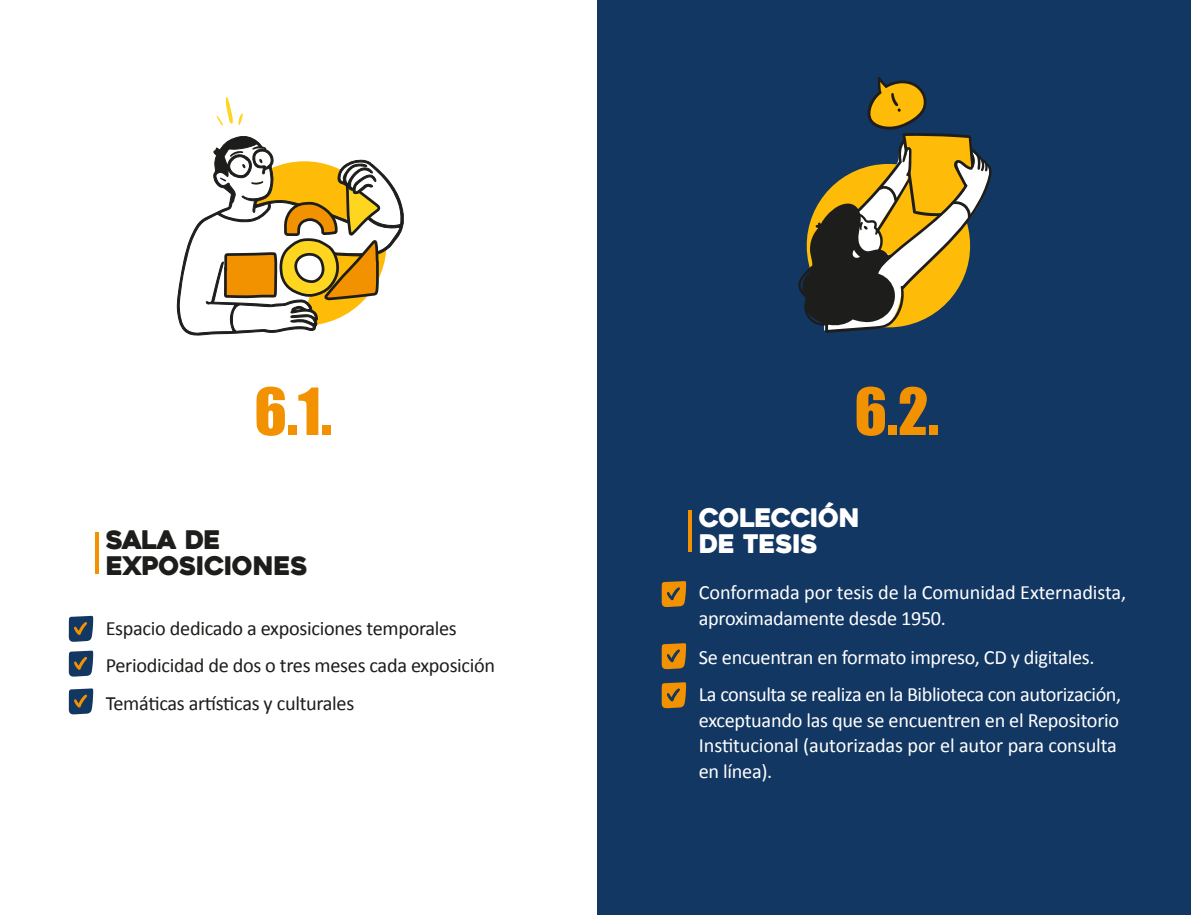
<style>
.page{position:relative;width:1191px;height:915px;background:#fff}
.page>*{position:absolute;margin:0;border:0;box-sizing:border-box;transform-origin:0 0}
.t1{font:60px "Impact";color:#f39200}
.t2{font:25.5px/25.5px "Heavitas";letter-spacing:-.015em;color:#1d1d1b}
.t3{font:25.5px/25.5px "Heavitas";letter-spacing:-.015em;color:#fff}
.t4{font:20.25px/25.5px "Calibri";letter-spacing:-.015em;color:#fff}
.t5{font:20.25px/37.5px "Calibri";letter-spacing:-.015em;color:#1d1d1b}
</style>
<div class="page">
<div style="left:597px;top:0;width:594px;height:914px;background:#133763"></div>
<hr style="left:95px;top:532px;width:4px;height:41px;background:#f39200">
<hr style="left:688px;top:510px;width:3px;height:41px;background:#f39200">
<svg style="left:798px;top:77px;width:194px;height:256px"></svg>
<svg style="left:224px;top:136px;width:180px;height:94px"></svg>
<svg style="left:216px;top:97px;width:27px;height:29px"></svg>
<svg style="left:177px;top:144px;width:225px;height:192px"></svg>
<svg style="left:69px;top:615px;width:24px;height:26px"></svg>
<svg style="left:69px;top:650px;width:24px;height:26px"></svg>
<svg style="left:69px;top:688px;width:24px;height:26px"></svg>
<svg style="left:661px;top:581px;width:25px;height:26px"></svg>
<svg style="left:661px;top:643px;width:25px;height:26px"></svg>
<svg style="left:661px;top:682px;width:25px;height:26px"></svg>
<h1 class="t1" style="left:254px;top:379px;width:79px">6.1.</h1>
<p class="t2" style="left:106px;top:527px;width:204px">SALA DE<br>EXPOSICIONES</p>
<p class="t5" style="left:106px;top:610px;width:391px">Espacio dedicado a exposiciones temporales<br>Periodicidad de dos o tres meses cada exposición<br>Temáticas artísticas y culturales</p>
<h1 class="t1" style="left:854px;top:379px;width:86px">6.2.</h1>
<p class="t3" style="left:699px;top:505px;width:163px">COLECCIÓN<br>DE TESIS</p>
<p class="t4" style="left:699px;top:581px;width:429px">Conformada por tesis de la Comunidad Externadista, aproximadamente desde 1950.</p>
<p class="t4" style="left:699px;top:639px;width:424px;line-height:37.5px">Se encuentran en formato impreso, CD y digitales.<br>La consulta se realiza en la Biblioteca con autorización,</p>
<p class="t4" style="left:699px;top:708px;width:422px;text-align:justify">exceptuando las que se encuentren en el Repositorio Institucional (autorizadas por el autor para consulta en línea).</p>
</div>
